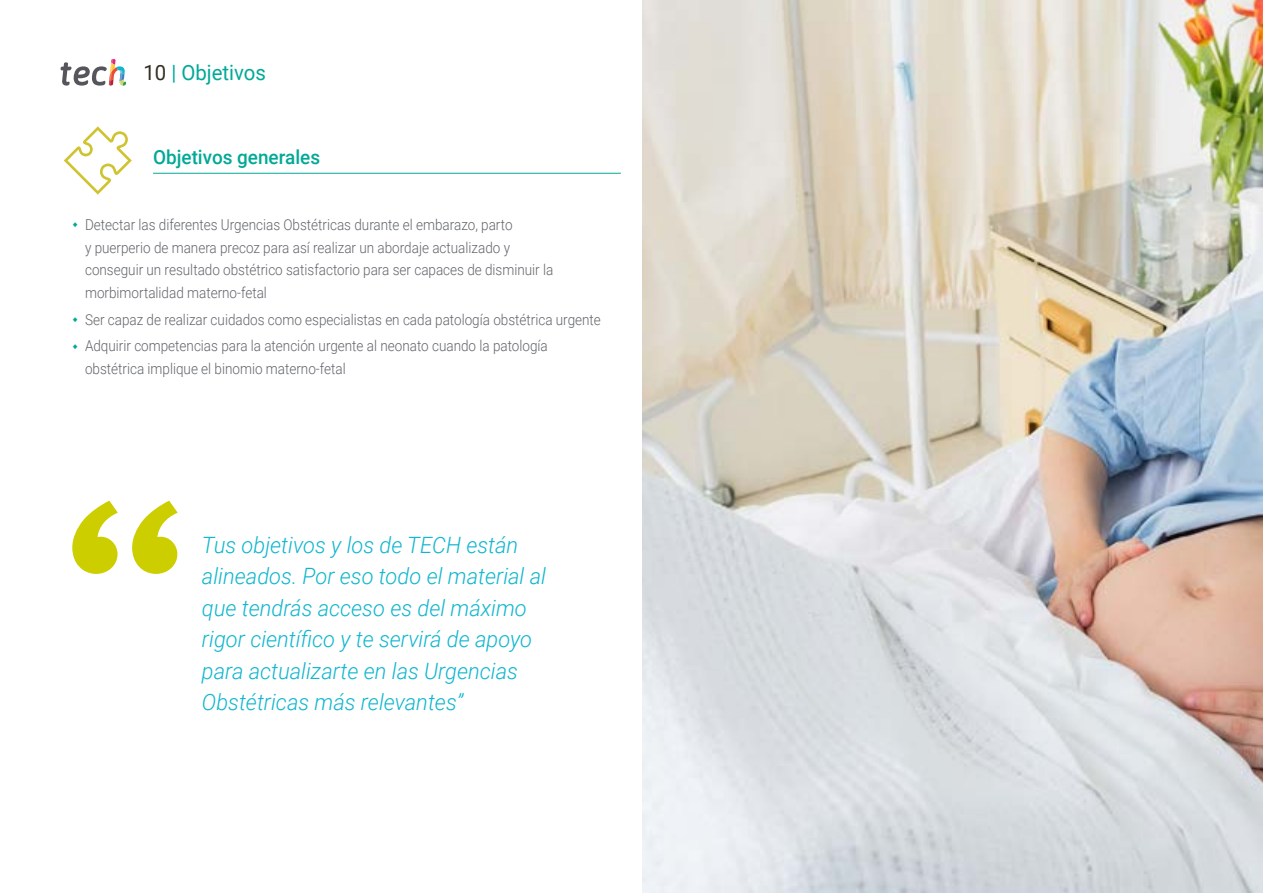
<style>
.page{position:relative;width:1263px;height:893px;background:#fff}
.page>*{position:absolute;margin:0;border:0;box-sizing:border-box;transform-origin:0 0}
.t1{font:italic 300 22.5px/31.5px "Roboto";color:#0fb6cf}
.t2{font:21px "Roboto";color:#00a996}
.t3{font:500 19.5px "Roboto";color:#00a996}
.t4{font:300 15px/22.5px "Roboto";color:#61646a;scale:.9 1}
.s1{color:#312e20}
</style>
<div class="page">
<hr style="left:153px;top:173px;width:468px;height:1px;background:#00a996">
<svg style="left:64px;top:126px;width:68px;height:69px"></svg>
<img style="left:642px;top:0;width:621px;height:893px">
<svg style="left:61px;top:59px;width:65px;height:27px"></svg>
<svg style="left:72px;top:501px;width:106px;height:73px"></svg>
<h2 class="t2" style="left:144px;top:57px;width:124px"><span class="s1">10</span> | Objetivos</h2>
<h3 class="t3" style="left:153px;top:143px;width:169px">Objetivos generales</h3>
<p class="t4" style="left:85px;top:213px;width:522px">Detectar las diferentes Urgencias Obstétricas durante el embarazo, parto<br>y puerperio de manera precoz para así realizar un abordaje actualizado y conseguir un resultado obstétrico satisfactorio para ser capaces de disminuir la morbimortalidad materno-fetal</p>
<p class="t4" style="left:85px;top:305px;width:575px;line-height:26.7px">Ser capaz de realizar cuidados como especialistas en cada patología obstétrica urgente<br>Adquirir competencias para la atención urgente al neonato cuando la patología</p>
<p class="t4" style="left:85px;top:357px;width:291px">obstétrica implique el binomio materno-fetal</p>
<h1 class="t1" style="left:202px;top:528px;width:346px">Tus objetivos y los de TECH están alineados. Por eso todo el material al que tendrás acceso es del máximo rigor científico y te servirá de apoyo para actualizarte en las Urgencias Obstétricas más relevantes”</h1>
</div>
